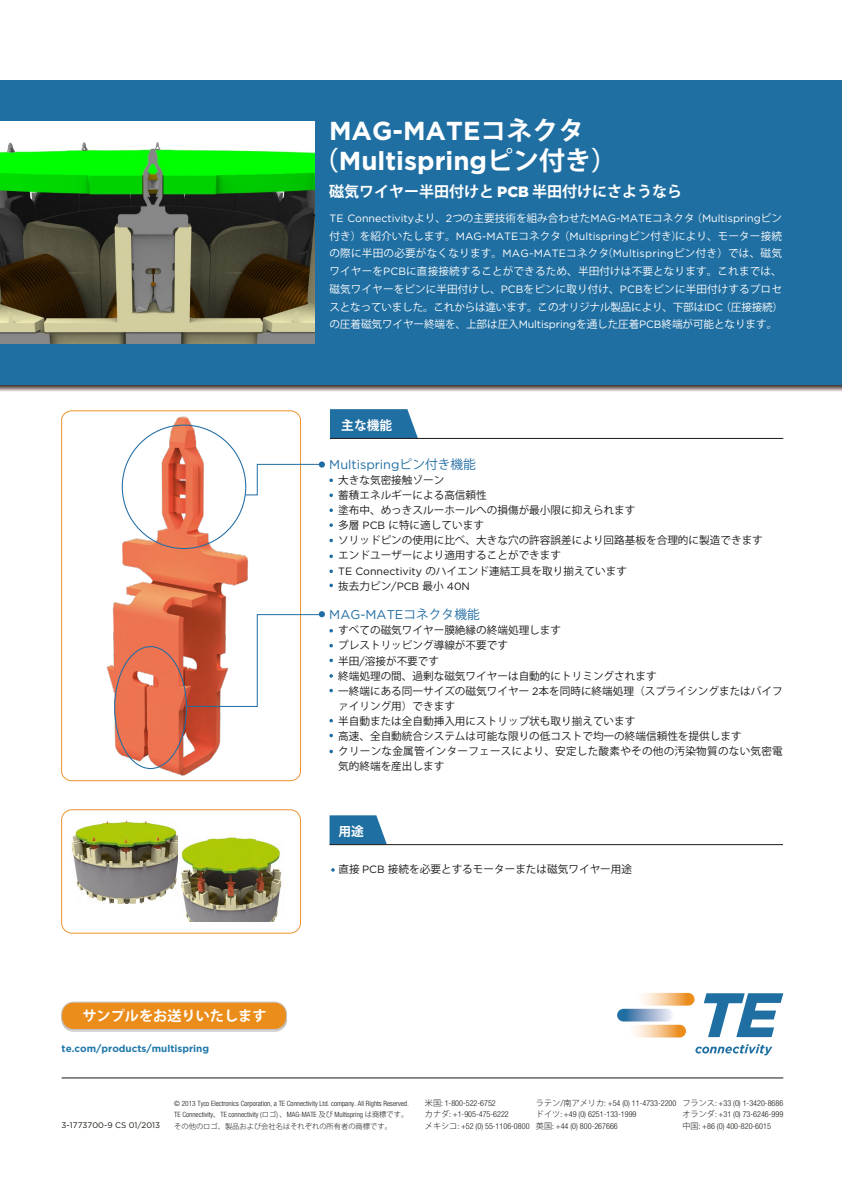
<style>
.page{position:relative;width:842px;height:1192px;background:#fff}
.page>*{position:absolute;margin:0;border:0;box-sizing:border-box;transform-origin:0 0}
.t1{font:700 26px/30px "Gotham";color:#fff}
.t2{font:700 15px "Koz Go Pro";color:#fff}
.t3{font:700 14.15px "Koz Go Pro";color:#fff}
.t4{font:12.75px "Gotham";color:#206da3}
.t5{font:700 12.75px "Koz Go Pro";color:#fff}
.t6{font:10.6px/15.1px "Koz Go Pro";color:#181716}
.t7{font:10.6px/17.8px "Koz Go Pro";letter-spacing:.01em;color:#fff}
.t8{font:10.6px "Gotham";color:#fff}
.t9{font:700 9.9px "Gotham";color:#2079aa}
.t10{font:300 condensed 8.15px/11.3px "Helvetica Neue";color:#1b1813}
.t11{font:8.15px "Gotham";color:#1c1913}
.t12{font:300 condensed 7.25px/11.5px "Helvetica Neue";color:#181716}
.t13{font:300 7.25px "Koz Go Pro";color:#181716}
.s1{font-family:"Koz Go Pro"}
.s2{font-family:"Gotham";font-weight:900}
.s3{font-family:"Gotham"}
.s4{font-family:"Koz Go Pro";font-stretch:normal}
.s5{font-family:"Koz Go Pro";font-stretch:normal;color:#181716}
</style>
<div class="page">
<hr style="left:62px;top:1077px;width:721px;height:1px;background:#181716">
<svg style="left:638px;top:993px;width:56px;height:13px"></svg>
<svg style="left:630px;top:1025px;width:56px;height:12px"></svg>
<svg style="left:617px;top:1009px;width:56px;height:12px"></svg>
<svg style="left:704px;top:993px;width:79px;height:44px"></svg>
<svg style="left:695px;top:1044px;width:77px;height:11px"></svg>
<svg style="left:0;top:385px;width:842px;height:6px;background:#8c8381"></svg>
<div style="left:0;top:80px;width:842px;height:305px;background:#206fa2"></div>
<svg style="left:62px;top:1003px;width:225px;height:29px"></svg>
<div style="left:62px;top:1002px;width:224px;height:28px;background:#eb8d1b;border-radius:12px"></div>
<div style="left:61px;top:1002px;width:226px;height:28px;border:1px solid #c5c4c6;border-radius:12px"></div>
<svg style="left:330px;top:409px;width:88px;height:29px;background:#2e78a7"></svg>
<hr style="left:330px;top:438px;width:453px;height:1px;background:#1e1916">
<svg style="left:330px;top:815px;width:57px;height:29px;background:#377eab"></svg>
<hr style="left:330px;top:844px;width:453px;height:1px;background:#1e1916">
<svg style="left:331px;top:868px;width:4px;height:4px"></svg>
<svg style="left:61px;top:410px;width:240px;height:372px"></svg>
<img style="left:71px;top:820px;width:108px;height:83px">
<img style="left:181px;top:837px;width:101px;height:85px">
<div style="left:61px;top:809px;width:240px;height:125px;border:1px solid #eb942f;border-radius:10px"></div>
<img style="left:0;top:122px;width:314px;height:222px">
<svg style="left:329px;top:719px;width:4px;height:3px"></svg>
<svg style="left:329px;top:734px;width:4px;height:3px"></svg>
<svg style="left:329px;top:750px;width:4px;height:3px"></svg>
<svg style="left:186px;top:611px;width:147px;height:96px"></svg>
<svg style="left:329px;top:508px;width:4px;height:4px"></svg>
<svg style="left:329px;top:523px;width:4px;height:4px"></svg>
<svg style="left:329px;top:539px;width:4px;height:3px"></svg>
<svg style="left:329px;top:555px;width:4px;height:3px"></svg>
<svg style="left:329px;top:570px;width:4px;height:3px"></svg>
<svg style="left:329px;top:584px;width:4px;height:3px"></svg>
<svg style="left:245px;top:464px;width:88px;height:33px"></svg>
<div style="left:319px;top:461px;width:6px;height:7px;background:#206da3;border-radius:50%"></div>
<h1 class="t1" style="left:313px;top:116px;width:306px;text-indent:16px">MAG-MATE<span class="s1">コネクタ（</span>Multispring<span class="s1">ピン付き）</span></h1>
<h2 class="t2" style="left:329px;top:182px;width:355px">磁気ワイヤー半田付けと <span class="s2">PCB</span> 半田付けにさようなら</h2>
<p class="t8" style="left:329px;top:211px;width:454px">TE Connectivity<span class="s1">より、</span>2<span class="s1">つの主要技術を組み合わせた</span>MAG-MATE<span class="s1">コネクタ（</span>Multispring<span class="s1">ピン</span></p>
<p class="t7" style="left:329px;top:227px;width:455px">付き）を紹介いたします。<span class="s3">MAG-MATE</span>コネクタ（<span class="s3">Multispring</span>ピン付き）により、モーター接続の際に半田の必要がなくなります。<span class="s3">MAG-MATE</span>コネクタ（<span class="s3">Multispring</span>ピン付き）では、磁気ワイヤーを<span class="s3">PCB</span>に直接接続することができるため、半田付けは不要となります。これまでは、磁気ワイヤーをピンに半田付けし、<span class="s3">PCB</span>をピンに取り付け、<span class="s3">PCB</span>をピンに半田付けするプロセスとなっていました。これからは違います。このオリジナル製品により、下部は<span class="s3">IDC</span>（圧接接続）の圧着磁気ワイヤー終端を、上部は圧入<span class="s3">Multispring</span>を通した圧着<span class="s3">PCB</span>終端が可能となります。</p>
<p class="t5" style="left:341px;top:417px;width:52px">主な機能</p>
<p class="t4" style="left:329px;top:456px;width:148px">Multispring<span class="s1">ピン付き機能</span></p>
<p class="t6" style="left:338px;top:473px;width:426px">大きな気密接触ゾーン<br>蓄積エネルギーによる高信頼性<br>塗布中、めっきスルーホールへの損傷が最小限に抑えられます<br>多層 <span class="s3">PCB</span> に特に適しています<br>ソリッドピンの使用に比べ、大きな穴の許容誤差により回路基板を合理的に製造できますエンドユーザーにより適用することができます<br><span class="s3">TE Connectivity</span> のハイエンド連結工具を取り揃えています<br>抜去力ピン<span class="s3">/PCB</span> 最小 <span class="s3">40N</span></p>
<p class="t4" style="left:329px;top:606px;width:152px">MAG-MATE<span class="s1">コネクタ機能</span></p>
<p class="t6" style="left:338px;top:623px;width:446px">すべての磁気ワイヤー膜絶縁の終端処理します<br>プレストリッピング導線が不要です<br>半田<span class="s3">/</span>溶接が不要です<br>終端処理の間、過剰な磁気ワイヤーは自動的にトリミングされます<br>一終端にある同一サイズの磁気ワイヤー <span class="s3">2</span>本を同時に終端処理（スプライシングまたはバイファイリング用）できます<br>半自動または全自動挿入用にストリップ状も取り揃えています<br>高速、全自動統合システムは可能な限りの低コストで均一の終端信頼性を提供します<br>クリーンな金属管インターフェースにより、安定した酸素やその他の汚染物質のない気密電気的終端を産出します</p>
<h3 class="t3" style="left:82px;top:1006px;width:186px">サンプルをお送りいたします</h3>
<p class="t9" style="left:62px;top:1042px;width:149px">te.com/products/multispring</p>
<p class="t5" style="left:338px;top:823px;width:27px">用途</p>
<p class="t6" style="left:338px;top:862px;width:295px">直接 <span class="s3">PCB</span> 接続を必要とするモーターまたは磁気ワイヤー用途</p>
<p class="t11" style="left:62px;top:1120px;width:100px">3-1773700-9 CS 01/2013</p>
<p class="t12" style="left:174px;top:1097px;width:236px">© 2013 Tyco Electronics Corporation, a TE Connectivity Ltd. company. All Rights Reserved.<br>TE Connectivity<span class="s4">、</span>TE connectivity (<span class="s4">ロゴ</span>) <span class="s4">、</span>MAG-MATE <span class="s4">及び</span> Multispring <span class="s4">は商標です。</span></p>
<p class="t13" style="left:174px;top:1121px;width:219px">その他のロゴ、製品および会社名はそれぞれの所有者の商標です。</p>
<p class="t10" style="left:425px;top:1097px;width:106px"><span class="s5">米国:</span> 1-800-522-6752<br><span class="s5">カナダ:</span> +1-905-475-6222<br><span class="s5">メキシコ:</span> +52 (0) 55-1106-0800</p>
<p class="t10" style="left:536px;top:1097px;width:142px"><span class="s5">ラテン/南アメリカ:</span> +54 (0) 11-4733-2200<span class="s5">ドイツ:</span> +49 (0) 6251-133-1999<br><span class="s5">英国:</span> +44 (0) 800-267666</p>
<p class="t10" style="left:682px;top:1097px;width:102px;text-align:justify"><span class="s5">フランス:</span> +33 (0) 1-3420-8686<span class="s5">オランダ:</span> +31 (0) 73-6246-999<span class="s5">中国:</span> +86 (0) 400-820-6015</p>
</div>
